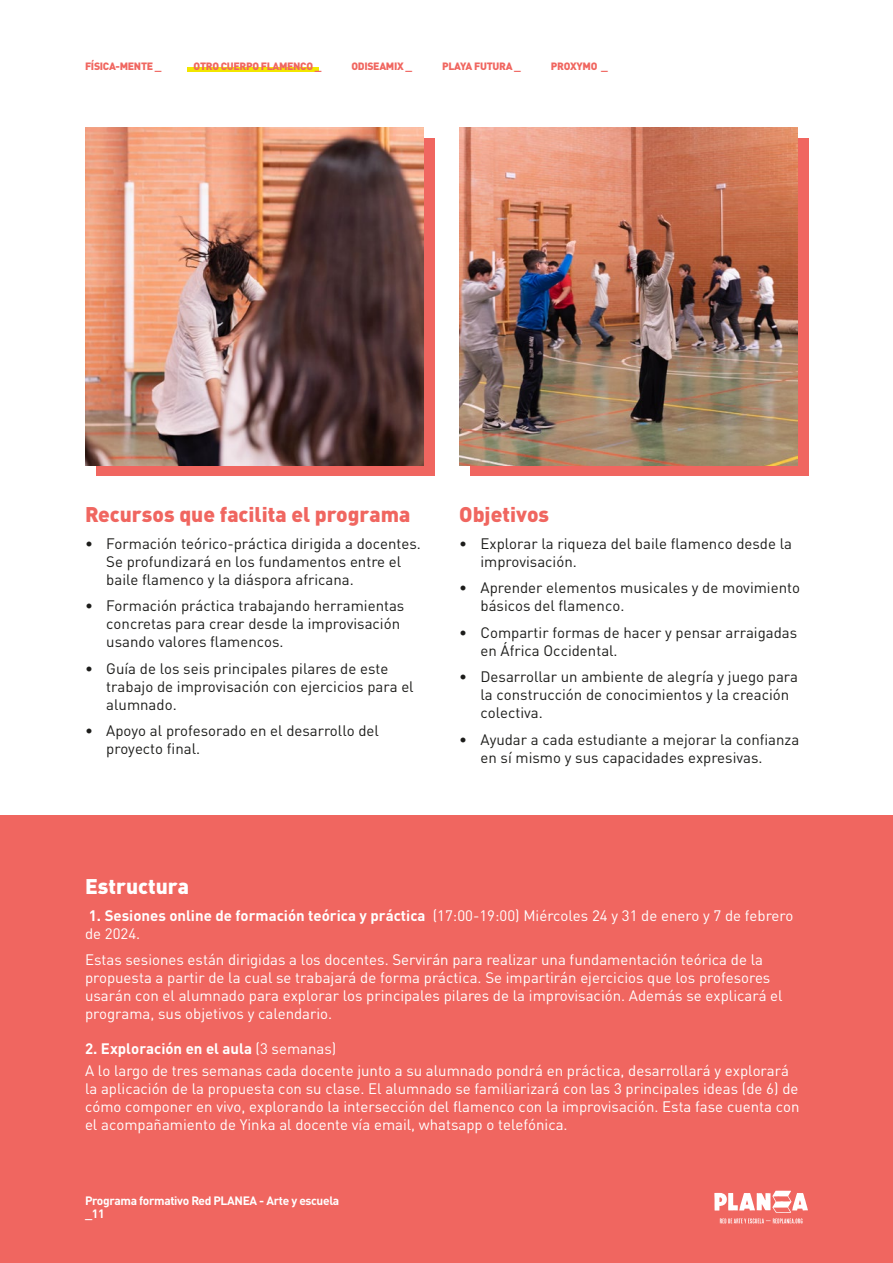
<style>
.page{position:relative;width:893px;height:1263px;background:#fff}
.page>*{position:absolute;margin:0;border:0;box-sizing:border-box;transform-origin:0 0}
.t1{font:900 21px "FFDIN Pro";color:#f06660}
.t2{font:900 21px "FFDIN Pro";color:#fff}
.t3{font:15px/18px "FFDIN Pro";color:#fff}
.t4{font:15px/18px "FFDIN Pro";color:#1d1d1b}
.t5{font:700 12px/13.5px "FFDIN Pro";letter-spacing:-.03em;color:#fff}
.t6{font:900 10.5px "FFDIN Pro";letter-spacing:-.03em;color:#f06660}
.s1{font-weight:700}
</style>
<div class="page">
<div style="left:0;top:816px;width:893px;height:447px;background:#f06660"></div>
<div style="left:96px;top:138px;width:338px;height:338px;background:#f06660"></div>
<div style="left:470px;top:138px;width:338px;height:338px;background:#f06660"></div>
<img style="left:85px;top:128px;width:339px;height:337px">
<img style="left:459px;top:128px;width:339px;height:337px">
<svg style="left:714px;top:1191px;width:94px;height:32px"></svg>
<hr style="left:187px;top:68px;width:132px;height:4px;background:#f2e600">
<p class="t6" style="left:85px;top:57px;width:78px">FÍSICA-MENTE _</p>
<p class="t6" style="left:194px;top:57px;width:129px">OTRO CUERPO FLAMENCO _</p>
<p class="t6" style="left:351px;top:57px;width:62px">ODISEAMIX _</p>
<p class="t6" style="left:442px;top:57px;width:80px">PLAYA FUTURA _</p>
<p class="t6" style="left:551px;top:57px;width:58px">PROXYMO _</p>
<h1 class="t1" style="left:85px;top:496px;width:327px">Recursos que facilita el programa</h1>
<p class="t4" style="left:106px;top:533px;width:316px;text-indent:-21px">• Formación teórico-práctica dirigida a docentes.<br>Se profundizará en los fundamentos entre el baile flamenco y la diáspora africana.</p>
<p class="t4" style="left:106px;top:595px;width:300px;text-indent:-21px">• Formación práctica trabajando herramientas concretas para crear desde la improvisación usando valores flamencos.</p>
<p class="t4" style="left:106px;top:658px;width:309px;text-indent:-21px">• Guía de los seis principales pilares de este trabajo de improvisación con ejercicios para el alumnado.</p>
<p class="t4" style="left:106px;top:720px;width:274px;text-indent:-21px">• Apoyo al profesorado en el desarrollo del proyecto final.</p>
<h1 class="t1" style="left:459px;top:496px;width:91px">Objetivos</h1>
<p class="t4" style="left:480px;top:533px;width:313px;text-indent:-21px">• Explorar la riqueza del baile flamenco desde la improvisación.</p>
<p class="t4" style="left:480px;top:577px;width:321px;text-indent:-21px">• Aprender elementos musicales y de movimiento básicos del flamenco.</p>
<p class="t4" style="left:480px;top:622px;width:318px;text-indent:-21px">• Compartir formas de hacer y pensar arraigadas en África Occidental.</p>
<p class="t4" style="left:480px;top:666px;width:319px;text-indent:-21px">• Desarrollar un ambiente de alegría y juego para la construcción de conocimientos y la creación colectiva.</p>
<p class="t4" style="left:480px;top:729px;width:320px;text-indent:-21px">• Ayudar a cada estudiante a mejorar la confianza en sí mismo y sus capacidades expresivas.</p>
<h1 class="t2" style="left:85px;top:868px;width:106px">Estructura</h1>
<p class="t3" style="left:85px;top:905px;width:710px"><span class="s1">1. Sesiones online de formación teórica y práctica</span> (17:00-19:00) Miércoles 24 y 31 de enero y 7 de febrero de 2024.</p>
<p class="t3" style="left:85px;top:949px;width:699px">Estas sesiones están dirigidas a los docentes. Servirán para realizar una fundamentación teórica de la propuesta a partir de la cual se trabajará de forma práctica. Se impartirán ejercicios que los profesores usarán con el alumnado para explorar los principales pilares de la improvisación. Además se explicará el programa, sus objetivos y calendario.</p>
<p class="t3" style="left:85px;top:1036px;width:705px;line-height:22.2px"><span class="s1">2. Exploración en el aula</span> (3 semanas)<br>A lo largo de tres semanas cada docente junto a su alumnado pondrá en práctica, desarrollará y explorará</p>
<p class="t3" style="left:85px;top:1078px;width:716px;text-align:justify">la aplicación de la propuesta con su clase. El alumnado se familiarizará con las 3 principales ideas (de 6) de cómo componer en vivo, explorando la intersección del flamenco con la improvisación. Esta fase cuenta con el acompañamiento de Yinka al docente vía email, whatsapp o telefónica.</p>
<p class="t5" style="left:85px;top:1192px;width:256px">Programa formativo Red PLANEA - Arte y escuela _11</p>
</div>
